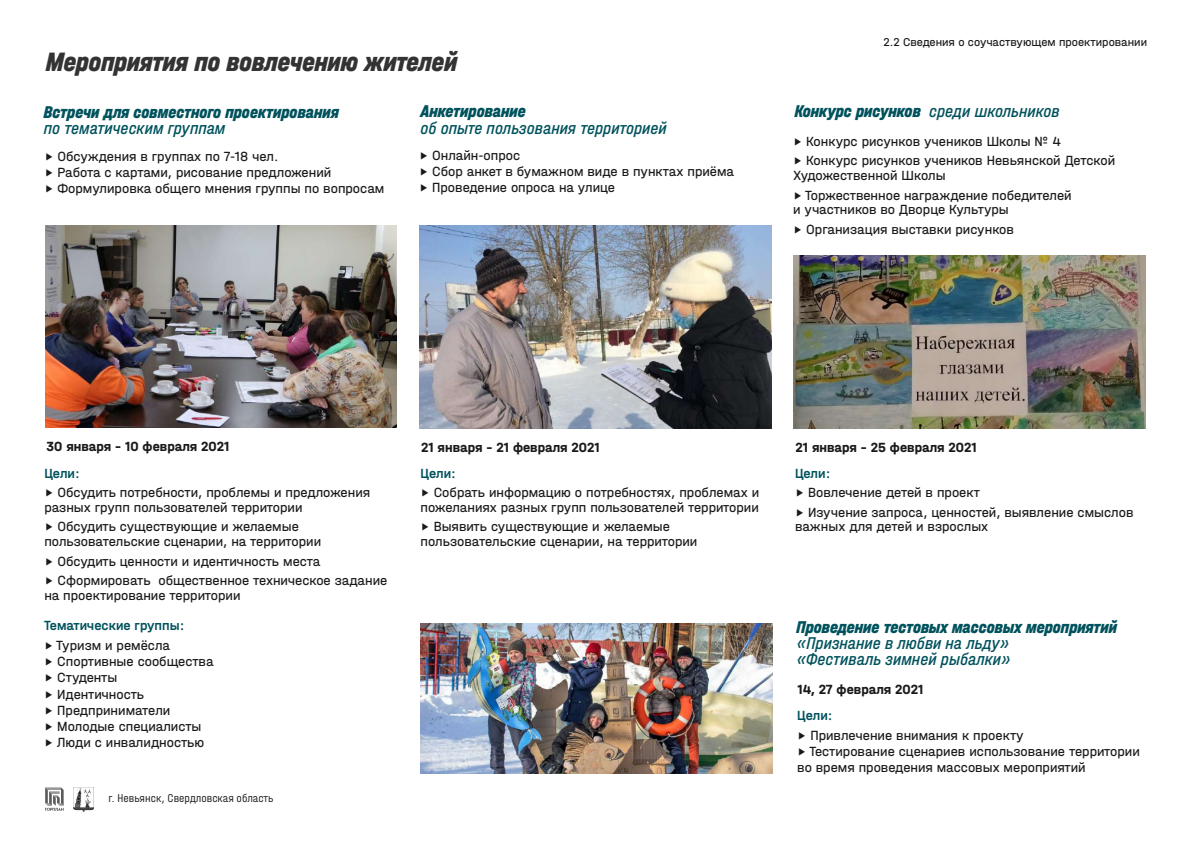
<style>
.page{position:relative;width:1191px;height:842px;background:#fff}
.page>*{position:absolute;margin:0;border:0;box-sizing:border-box;transform-origin:0 0}
.t1{font:italic 800 28px "Halvar Eng";color:#333}
.t2{font:italic 800 18px "Halvar Eng";color:#00525c}
.t3{font:italic 18px/16.2px "Halvar Eng";color:#00525c}
.t4{font:14px/16.2px "Halvar Mittel";color:#1a1a1a}
.t5{font:700 14px "Halvar Mittel";color:#1a1a1a}
.t6{font:500 14px "Halvar Mittel";color:#00525c}
.t7{font:12px "Halvar Mittel";color:#1a1a1a}
.t8{font:300 12px "Halvar Eng";color:#1a1a1a}
.s1{font-weight:400}
</style>
<div class="page">
<svg style="left:45px;top:787px;width:19px;height:24px"></svg>
<img style="left:74px;top:787px;width:19px;height:24px">
<img style="left:46px;top:225px;width:351px;height:203px">
<img style="left:419px;top:225px;width:352px;height:203px">
<img style="left:794px;top:255px;width:351px;height:173px">
<img style="left:420px;top:624px;width:352px;height:149px">
<h1 class="t1" style="left:46px;top:45px;width:413px">Мероприятия по вовлечению жителей</h1>
<p class="t7" style="left:883px;top:35px;width:265px">2.2 Сведения о соучаствующем проектировании</p>
<p class="t2" style="left:420px;top:100px;width:107px">Анкетирование</p>
<p class="t2" style="left:795px;top:101px;width:266px">Конкурс рисунков <span class="s1">среди школьников</span></p>
<p class="t3" style="left:420px;top:119px;width:248px">об опыте пользования территорией</p>
<p class="t2" style="left:44px;top:101px;width:296px">Встречи для совместного проектирования</p>
<p class="t3" style="left:44px;top:120px;width:183px">по тематическим группам</p>
<p class="t4" style="left:793px;top:132px;width:324px;line-height:19.5px">▸ Конкурс рисунков учеников Школы № 4<br>▸ Конкурс рисунков учеников Невьянской Детской</p>
<p class="t4" style="left:793px;top:166px;width:280px;line-height:19.5px">Художественной Школы<br>▸ Торжественное награждение победителей</p>
<p class="t4" style="left:793px;top:221px;width:222px">▸ Организация выставки рисунков</p>
<p class="t4" style="left:44px;top:148px;width:288px">▸ Обсуждения в группах по 7-18 чел.<br>▸ Работа с картами, рисование предложений</p>
<p class="t4" style="left:419px;top:147px;width:316px">▸ Онлайн-опрос<br>▸ Сбор анкет в бумажном виде в пунктах приёма ▸ Проведение опроса на улице</p>
<p class="t4" style="left:44px;top:181px;width:341px">▸ Формулировка общего мнения группы по вопросам</p>
<p class="t4" style="left:793px;top:201px;width:217px">и участников во Дворце Культуры</p>
<p class="t5" style="left:47px;top:438px;width:184px">30 января – 10 февраля 2021</p>
<p class="t5" style="left:421px;top:439px;width:180px">21 января – 21 февраля 2021</p>
<p class="t5" style="left:795px;top:440px;width:183px">21 января – 25 февраля 2021</p>
<p class="t6" style="left:44px;top:465px;width:37px">Цели:</p>
<p class="t4" style="left:44px;top:485px;width:327px;line-height:14.6px">▸ Обсудить потребности, проблемы и предложения разных групп пользователей территории</p>
<p class="t4" style="left:44px;top:519px;width:278px;line-height:14.6px">▸ Обсудить существующие и желаемые пользовательские сценарии, на территории</p>
<p class="t4" style="left:44px;top:553px;width:277px">▸ Обсудить ценности и идентичность места</p>
<p class="t4" style="left:44px;top:573px;width:345px;line-height:14.6px">▸ Сформировать общественное техническое задание на проектирование территории</p>
<p class="t6" style="left:44px;top:618px;width:142px">Тематические группы:</p>
<p class="t4" style="left:44px;top:637px;width:171px">▸ Туризм и ремёсла<br>▸ Спортивные сообщества ▸ Студенты<br>▸ Идентичность<br>▸ Предприниматели<br>▸ Молодые специалисты ▸ Люди с инвалидностью</p>
<p class="t8" style="left:108px;top:791px;width:166px">г. Невьянск, Свердловская область</p>
<p class="t6" style="left:420px;top:465px;width:37px">Цели:</p>
<p class="t4" style="left:420px;top:485px;width:340px;line-height:14.6px">▸ Собрать информацию о потребностях, проблемах и пожеланиях разных групп пользователей территории</p>
<p class="t4" style="left:420px;top:520px;width:278px;line-height:14.6px">▸ Выявить существующие и желаемые пользовательские сценарии, на территории</p>
<p class="t6" style="left:795px;top:465px;width:37px">Цели:</p>
<p class="t4" style="left:795px;top:483px;width:340px;line-height:19.5px">▸ Вовлечение детей в проект<br>▸ Изучение запроса, ценностей, выявление смыслов</p>
<p class="t4" style="left:795px;top:519px;width:195px">важных для детей и взрослых</p>
<p class="t2" style="left:796px;top:616px;width:322px">Проведение тестовых массовых мероприятий</p>
<p class="t3" style="left:796px;top:635px;width:216px">«Признание в любви на льду» «Фестиваль зимней рыбалки»</p>
<p class="t5" style="left:797px;top:681px;width:127px">14, 27 февраля 2021</p>
<p class="t6" style="left:797px;top:708px;width:37px">Цели:</p>
<p class="t4" style="left:797px;top:727px;width:228px">▸ Привлечение внимания к проекту</p>
<p class="t4" style="left:797px;top:759px;width:290px">во время проведения массовых мероприятий</p>
<p class="t4" style="left:797px;top:743px;width:344px">▸ Тестирование сценариев использование территории</p>
</div>
